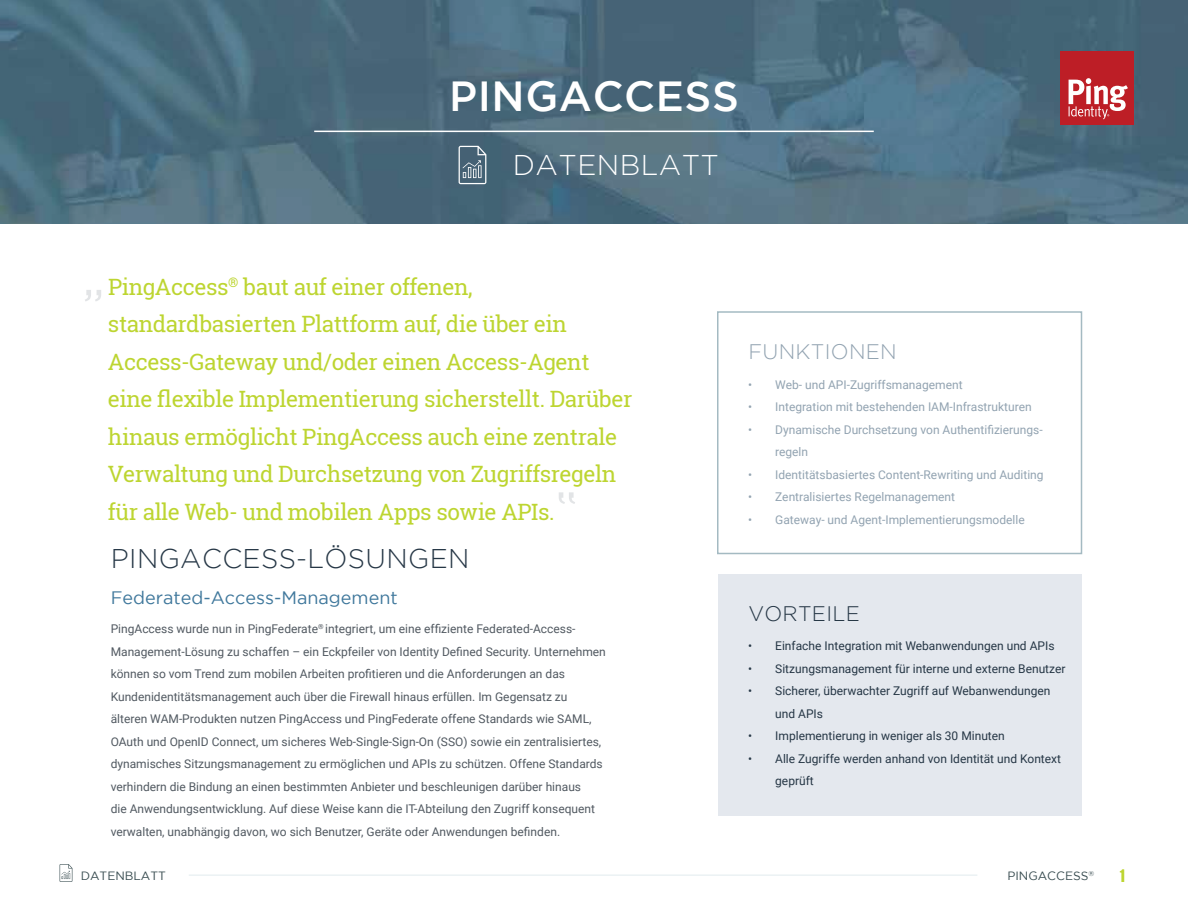
<style>
.page{position:relative;width:1188px;height:918px;background:#fff}
.page>*{position:absolute;margin:0;border:0;box-sizing:border-box;transform-origin:0 0}
.t1{font:51px "Gotham";color:#e2e4e6}
.t2{font:500 42px "Gotham";letter-spacing:.015em;color:#fff}
.t3{font:300 28.5px "Gotham";letter-spacing:.015em;color:#fff}
.t4{font:300 27px "Gotham";letter-spacing:.015em;color:#263746}
.t5{font:22.5px/37.5px "Roboto Slab";letter-spacing:-.02em;color:#bdd531}
.t6{font:300 21px "Gotham";letter-spacing:.015em;color:#92a3b1}
.t7{font:300 21px "Gotham";color:#253645}
.t8{font:18px "Gotham";color:#40789c}
.t9{font:700 18px "Bebas Neue";color:#bdd531}
.t10{font:12px/22.5px "Roboto";color:#515961}
.t11{font:12px/22.5px "Roboto";color:#92a3b1}
.t12{font:12px/22.5px "Roboto";color:#253645}
.t13{font:12px "Gotham";color:#374b4f}
.t14{font:7.05px "Gotham";color:#374b4f}
</style>
<div class="page">
<hr style="left:189px;top:874px;width:788px;height:2px;background:#ebf2f4">
<svg style="left:60px;top:864px;width:12px;height:18px"></svg>
<div style="left:717px;top:311px;width:365px;height:243px;border:2px solid #a4bac2"></div>
<img style="left:0;top:0;width:1188px;height:224px">
<div style="left:1061px;top:51px;width:73px;height:73px;background:#bd1e26"></div>
<svg style="left:1069px;top:78px;width:59px;height:41px"></svg>
<hr style="left:314px;top:131px;width:560px;height:1px;background:#fff">
<div style="left:718px;top:574px;width:364px;height:241px;background:#e4e8ee"></div>
<svg style="left:459px;top:146px;width:27px;height:38px"></svg>
<h2 class="t2" style="left:449px;top:72px;width:291px">PINGACCESS</h2>
<h3 class="t3" style="left:513px;top:150px;width:66px">DATEN</h3>
<h3 class="t3" style="left:620px;top:150px;width:81px">BLATT</h3>
<p class="t5" style="left:108px;top:267px;width:526px">PingAccess<sup>®</sup> baut auf einer offenen, standardbasierten Plattform auf, die über ein Access-Gateway und/oder einen Access-Agent eine flexible Implementierung sicherstellt. Darüber hinaus ermöglicht PingAccess auch eine zentrale Verwaltung und Durchsetzung von Zugriffsregeln für alle Web- und mobilen Apps sowie APIs.</p>
<h1 class="t1" style="left:82px;top:249px;width:24px">„</h1>
<h3 class="t4" style="left:111px;top:544px;width:360px">PINGACCESS-LÖSUNGEN</h3>
<h3 class="t8" style="left:111px;top:588px;width:289px">Federated-Access-Management</h3>
<p class="t10" style="left:111px;top:617px;width:497px">PingAccess wurde nun in PingFederate<sup>®</sup> integriert, um eine effiziente Federated-Access-Management-Lösung zu schaffen – ein Eckpfeiler von Identity Defined Security. Unternehmen können so vom Trend zum mobilen Arbeiten profitieren und die Anforderungen an das Kundenidentitätsmanagement auch über die Firewall hinaus erfüllen. Im Gegensatz zu älteren WAM-Produkten nutzen PingAccess und PingFederate offene Standards wie SAML, OAuth und OpenID Connect, um sicheres Web-Single-Sign-On (SSO) sowie ein zentralisiertes, dynamisches Sitzungsmanagement zu ermöglichen und APIs zu schützen. Offene Standards verhindern die Bindung an einen bestimmten Anbieter und beschleunigen darüber hinaus<br>die Anwendungsentwicklung. Auf diese Weise kann die IT-Abteilung den Zugriff konsequent verwalten, unabhängig davon, wo sich Benutzer, Geräte oder Anwendungen befinden.</p>
<h3 class="t6" style="left:748px;top:340px;width:150px">FUNKTIONEN</h3>
<p class="t11" style="left:748px;top:373px;width:216px">• Web- und API-Zugriffsmanagement</p>
<p class="t11" style="left:748px;top:395px;width:285px">• Integration mit bestehenden IAM-Infrastrukturen</p>
<p class="t11" style="left:775px;top:418px;width:269px;text-indent:-27px">• Dynamische Durchsetzung von Authentifizierungs&shy;regeln</p>
<p class="t11" style="left:748px;top:463px;width:297px">• Identitätsbasiertes Content-Rewriting und Auditing</p>
<p class="t11" style="left:748px;top:485px;width:208px">• Zentralisiertes Regelmanagement</p>
<p class="t11" style="left:748px;top:508px;width:278px">• Gateway- und Agent-Implementierungsmodelle</p>
<h3 class="t7" style="left:748px;top:602px;width:109px">VORTEI LE</h3>
<p class="t12" style="left:748px;top:634px;width:308px">• Einfache Integration mit Webanwendungen und APIs</p>
<p class="t12" style="left:748px;top:657px;width:319px">• Sitzungsmanagement für interne und externe Benutzer</p>
<p class="t12" style="left:775px;top:679px;width:277px;text-indent:-27px">• Sicherer, überwachter Zugriff auf Webanwendungen und APIs</p>
<p class="t12" style="left:748px;top:724px;width:258px">• Implementierung in weniger als 30 Minuten</p>
<p class="t12" style="left:775px;top:747px;width:287px;text-indent:-27px">• Alle Zugriffe werden anhand von Identität und Kontext geprüft</p>
<p class="t13" style="left:81px;top:869px;width:87px">DATENBLATT</p>
<p class="t14" style="left:1088px;top:869px;width:7px">®</p>
<p class="t13" style="left:1007px;top:869px;width:82px">PINGACCESS</p>
<h3 class="t9" style="left:1119px;top:865px;width:9px">1</h3>
</div>
